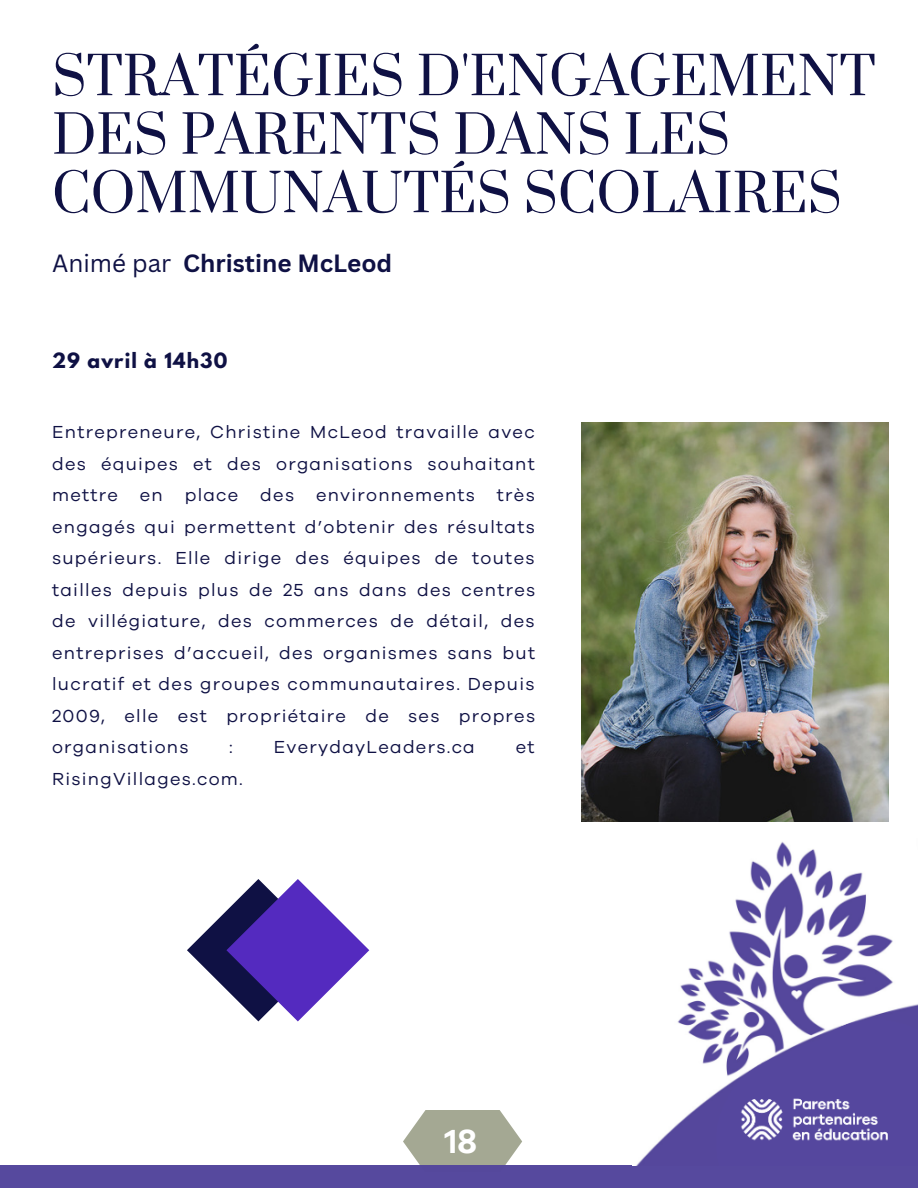
<style>
.page{position:relative;width:918px;height:1188px;background:#fff}
.page>*{position:absolute;margin:0;border:0;box-sizing:border-box;transform-origin:0 0}
.t1{font:51.75px/58.5px "Prata";color:#0f1144}
.t2{font:600 34.5px "Galano Grotesque";color:#fff}
.t3{font:700 24.3px "Canva Sans";color:#0f1144}
.t4{font:700 18.75px "League Spartan";letter-spacing:.06em;color:#0f1144}
.t5{font:18px/31.5px "Galano Grotesque";letter-spacing:.07em;color:#0f1144;text-align:justify}
.s1{font-weight:400}
</style>
<div class="page">
<img style="left:582px;top:422px;width:307px;height:400px">
<svg style="left:187px;top:879px;width:182px;height:142px"></svg>
<svg style="left:403px;top:1111px;width:119px;height:54px"></svg>
<div style="left:0;top:1165px;width:918px;height:23px;background:#54479d"></div>
<img style="left:632px;top:841px;width:286px;height:325px">
<h1 class="t1" style="left:52px;top:50px;width:825px">STRATÉGIES D'ENGAGEMENT<br>DES PARENTS DANS LES<br>COMMUNAUTÉS SCOLAIRES</h1>
<h3 class="t3" style="left:52px;top:246px;width:342px"><span class="s1">Animé par</span> Christine McLeod</h3>
<p class="t4" style="left:52px;top:352px;width:177px">29 avril à 14h30</p>
<p class="t5" style="left:52px;top:417px;width:485px">Entrepreneure, Christine McLeod travaille avec des équipes et des organisations souhaitant mettre en place des environnements très engagés qui permettent d’obtenir des résultats supérieurs. Elle dirige des équipes de toutes tailles depuis plus de 25 ans dans des centres de villégiature, des commerces de détail, des entreprises d’accueil, des organismes sans but lucratif et des groupes communautaires. Depuis 2009, elle est propriétaire de ses propres organisations</p>
<p class="t5" style="left:229px;top:732px;width:5px">:</p>
<p class="t5" style="left:274px;top:732px;width:203px">EverydayLeaders.ca</p>
<p class="t5" style="left:516px;top:732px;width:20px">et</p>
<p class="t5" style="left:52px;top:763px;width:192px">RisingVillages.com.</p>
<h2 class="t2" style="left:445px;top:1118px;width:34px">18</h2>
</div>
